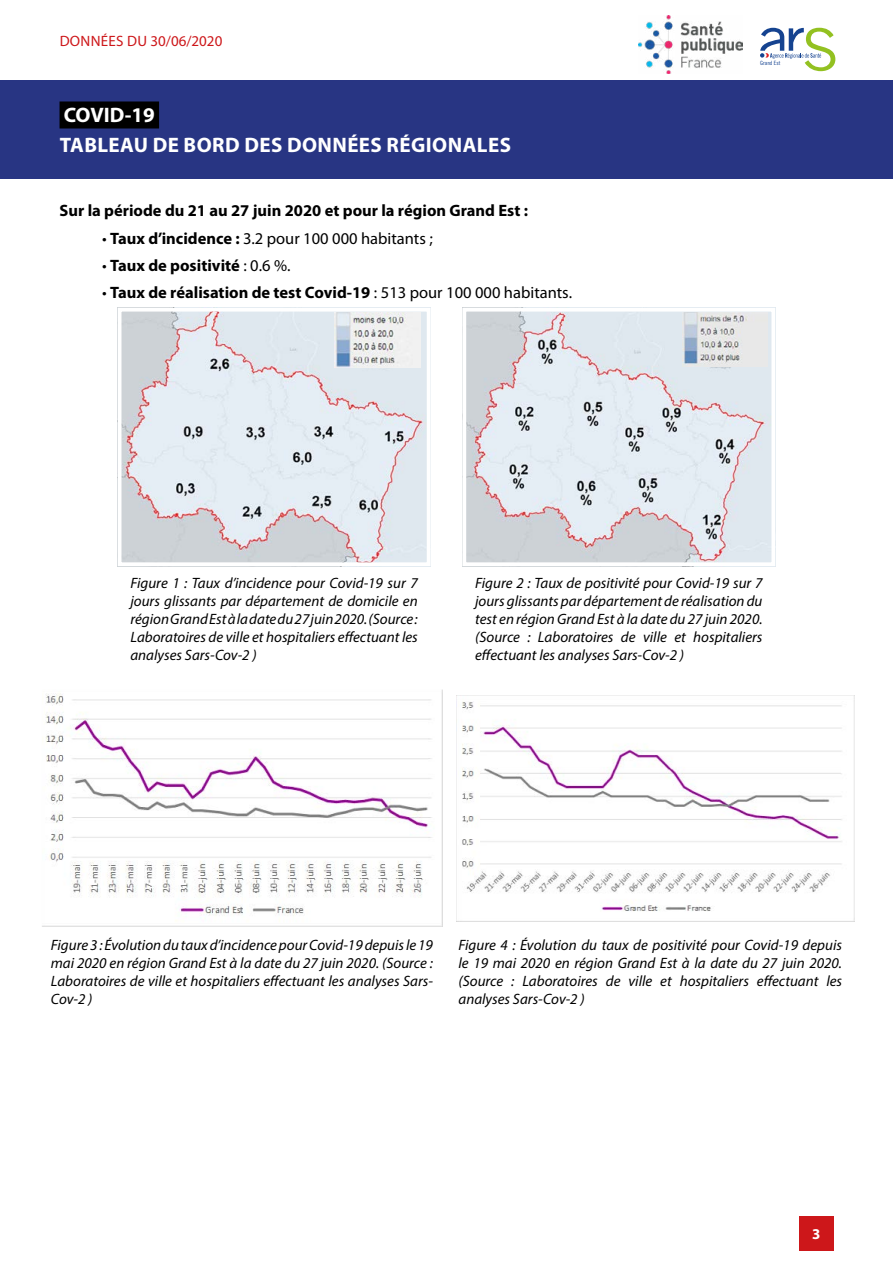
<style>
.page{position:relative;width:893px;height:1263px;background:#fff}
.page>*{position:absolute;margin:0;border:0;box-sizing:border-box;transform-origin:0 0}
.t1{font:700 21px/29.4px "Myriad Pro";letter-spacing:.02em;color:#fff}
.Texte{font:700 16.5px "Myriad Pro";color:#000}
.Texte-2{font:16.5px "Myriad Pro";color:#000}
.Legende{font:italic 15px/18px "Myriad Pro";color:#000;text-align:justify}
.t2{font:15px "Myriad Pro";letter-spacing:.02em;color:#cd171a}
.t3{font:700 15px "Myriad Pro";color:#fff}
.t4{font:5.85px "Trade Gothic LT Std Cn 18";color:#154390}
.s1{font-weight:700}
.s2{font-weight:400}
</style>
<div class="page">
<div style="left:0;top:80px;width:893px;height:99px;background:#283583"></div>
<div style="left:60px;top:101px;width:99px;height:27px;background:#000"></div>
<div style="left:799px;top:1216px;width:34px;height:34px;background:#cd171a"></div>
<img style="left:638px;top:15px;width:104px;height:59px">
<svg style="left:760px;top:28px;width:75px;height:43px"></svg>
<img style="left:123px;top:313px;width:303px;height:248px">
<div style="left:118px;top:308px;width:313px;height:258px;border:4px solid #fff"></div>
<img style="left:467px;top:313px;width:303px;height:248px">
<div style="left:462px;top:308px;width:313px;height:258px;border:4px solid #fff"></div>
<img style="left:334px;top:312px;width:86px;height:55px">
<img style="left:682px;top:312px;width:86px;height:54px">
<img style="left:43px;top:691px;width:399px;height:235px">
<img style="left:457px;top:696px;width:398px;height:226px">
<p class="t2" style="left:60px;top:31px;width:164px">DONNÉES DU 30/06/2020</p>
<h1 class="t1" style="left:60px;top:101px;width:453px">COVID-19<br>TABLEAU DE BORD DES DONNÉES RÉGIONALES</h1>
<p class="Texte" style="left:60px;top:202px;width:470px">Sur la période du 21 au 27 juin 2020 et pour la région Grand Est :</p>
<p class="Texte-2" style="left:102px;top:228px;width:332px">• <span class="s1">Taux d’incidence :</span> 3.2 pour 100 000 habitants ;</p>
<p class="Texte" style="left:102px;top:256px;width:190px"><span class="s2">•</span> Taux de positivité <span class="s2">: 0.6 %.</span></p>
<p class="Texte" style="left:102px;top:283px;width:471px"><span class="s2">•</span> Taux de réalisation de test Covid-19 <span class="s2">: 513 pour 100 000 habitants.</span></p>
<p class="t4" style="left:760px;top:59px;width:22px">Grand Est</p>
<p class="Legende" style="left:130px;top:574px;width:289px">Figure 1 : Taux d’incidence pour Covid-19 sur 7 jours glissants par département de domicile en région Grand Est à la date du 27 juin 2020. (Source :<br>Laboratoires de ville et hospitaliers effectuant les analyses Sars-Cov-2 )</p>
<p class="Legende" style="left:475px;top:574px;width:289px">Figure 2 : Taux de positivité pour Covid-19 sur 7 jours glissants par département de réalisation du test en région Grand Est à la date du 27 juin 2020. (Source : Laboratoires de ville et hospitaliers effectuant les analyses Sars-Cov-2 )</p>
<p class="Legende" style="left:51px;top:936px;width:384px">Figure 3 : Évolution du taux d’incidence pour Covid-19 depuis le 19 mai 2020 en région Grand Est à la date du 27 juin 2020. (Source :<br>Laboratoires de ville et hospitaliers effectuant les analyses Sars-Cov-2 )</p>
<p class="Legende" style="left:458px;top:936px;width:385px">Figure 4 : Évolution du taux de positivité pour Covid-19 depuis le 19 mai 2020 en région Grand Est à la date du 27 juin 2020. (Source : Laboratoires de ville et hospitaliers effectuant les analyses Sars-Cov-2 )</p>
<p class="t3" style="left:812px;top:1225px;width:10px">3</p>
</div>
